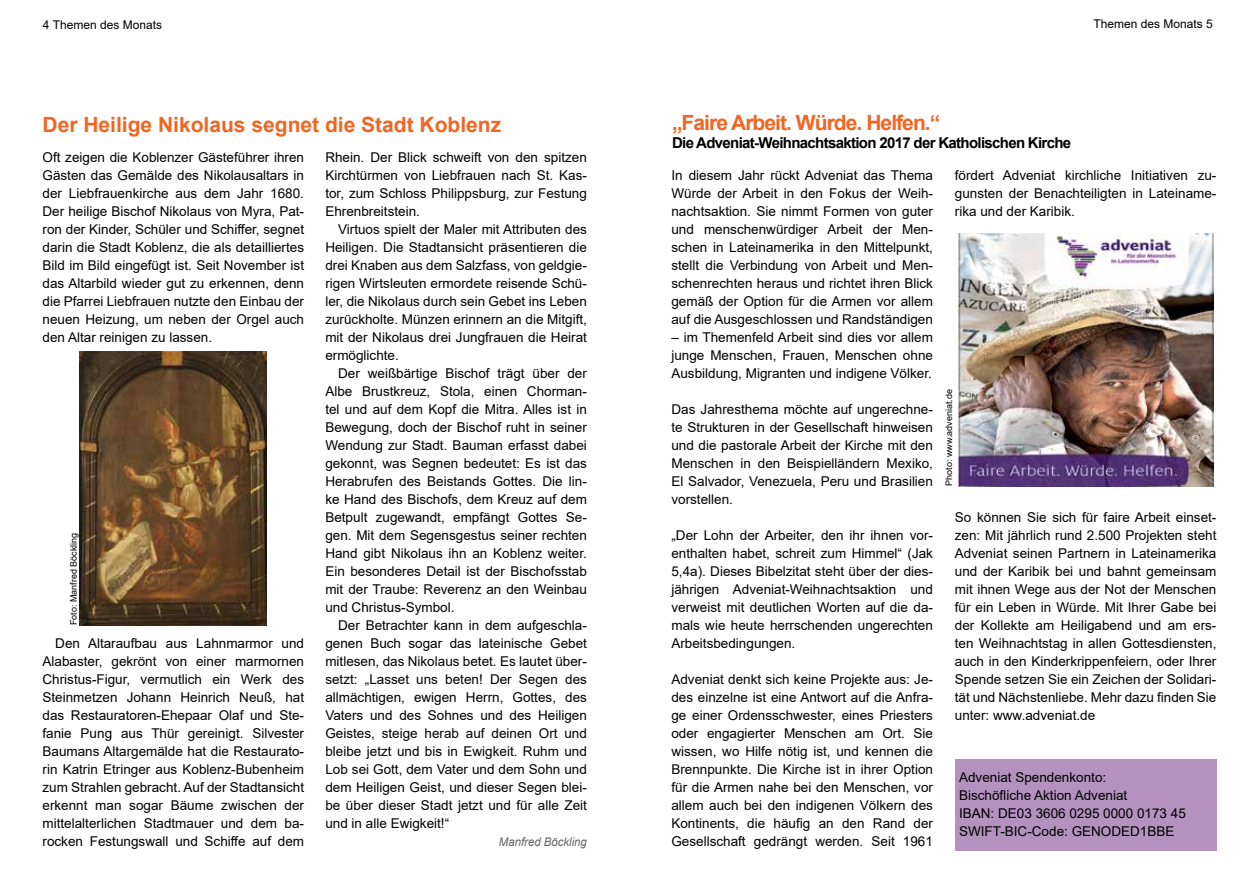
<style>
.page{position:relative;width:1259px;height:893px;background:#fff}
.page>*{position:absolute;margin:0;border:0;box-sizing:border-box;transform-origin:0 0}
.t1{font:700 21px "Arial";color:#f26522}
.t2{font:700 21px "Arial";letter-spacing:-.045em;color:#f26522}
.t3{font:700 15px "Arial";letter-spacing:-.045em;color:#000}
.t4{font:13.5px/18px "Arial";color:#000;text-align:justify}
.t5{font:12px "Arial";color:#000}
.t6{font:italic 12px "Arial";color:#636466;scale:.95 1}
.t7{font:9px "Arial";color:#000}
</style>
<div class="page">
<div style="left:955px;top:759px;width:261px;height:91px;background:#b491bf"></div>
<img style="left:958px;top:234px;width:255px;height:252px">
<img style="left:80px;top:351px;width:187px;height:274px">
<p class="t5" style="left:43px;top:17px;width:121px">4 Themen des Monats</p>
<p class="t5" style="left:1093px;top:15px;width:121px">Themen des Monats 5</p>
<h1 class="t1" style="left:43px;top:110px;width:460px">Der Heilige Nikolaus segnet die Stadt Koblenz</h1>
<p class="t4" style="left:325px;top:148px;width:263px">Rhein. Der Blick schweift von den spitzen Kirchtürmen von Liebfrauen nach St. Kas&shy;tor, zum Schloss Philippsburg, zur Festung Ehrenbreitstein.</p>
<p class="t4" style="left:325px;top:220px;width:263px;text-indent:13px">Virtuos spielt der Maler mit Attributen des Heiligen. Die Stadtansicht präsentieren die drei Knaben aus dem Salzfass, von geldgie&shy;rigen Wirtsleuten ermordete reisende Schü&shy;ler, die Nikolaus durch sein Gebet ins Leben zurückholte. Münzen erinnern an die Mitgift, mit der Nikolaus drei Jungfrauen die Heirat ermöglichte.</p>
<p class="t4" style="left:325px;top:364px;width:263px;text-indent:13px">Der weißbärtige Bischof trägt über der Albe Brustkreuz, Stola, einen Chorman&shy;tel und auf dem Kopf die Mitra. Alles ist in Bewegung, doch der Bischof ruht in seiner Wendung zur Stadt. Bauman erfasst dabei gekonnt, was Segnen bedeutet: Es ist das Herabrufen des Beistands Gottes. Die lin&shy;ke Hand des Bischofs, dem Kreuz auf dem Betpult zugewandt, empfängt Gottes Se&shy;gen. Mit dem Segensgestus seiner rechten Hand gibt Nikolaus ihn an Koblenz weiter.<br>Ein besonderes Detail ist der Bischofsstab mit der Traube: Reverenz an den Weinbau und Christus-Symbol.</p>
<p class="t4" style="left:325px;top:616px;width:263px;text-indent:13px">Der Betrachter kann in dem aufgeschla&shy;genen Buch sogar das lateinische Gebet mitlesen, das Nikolaus betet. Es lautet über&shy;setzt: „Lasset uns beten! Der Segen des allmächtigen, ewigen Herrn, Gottes, des Vaters und des Sohnes und des Heiligen Geistes, steige herab auf deinen Ort und bleibe jetzt und bis in Ewigkeit. Ruhm und Lob sei Gott, dem Vater und dem Sohn und dem Heiligen Geist, und dieser Segen blei&shy;be über dieser Stadt jetzt und für alle Zeit und in alle Ewigkeit!“</p>
<p class="t6" style="left:499px;top:834px;width:94px">Manfred Böckling</p>
<p class="t4" style="left:43px;top:148px;width:263px">Oft zeigen die Koblenzer Gästeführer ihren Gästen das Gemälde des Nikolausaltars in der Liebfrauenkirche aus dem Jahr 1680.<br>Der heilige Bischof Nikolaus von Myra, Pat&shy;ron der Kinder, Schüler und Schiffer, segnet darin die Stadt Koblenz, die als detailliertes Bild im Bild eingefügt ist. Seit November ist das Altarbild wieder gut zu erkennen, denn die Pfarrei Liebfrauen nutzte den Einbau der neuen Heizung, um neben der Orgel auch den Altar reinigen zu lassen.</p>
<p class="t7" style="left:67px;top:625px;width:94px;rotate:-90deg">Foto: Manfred Böckling</p>
<p class="t4" style="left:43px;top:634px;width:263px;text-indent:13px">Den Altaraufbau aus Lahnmarmor und Alabaster, gekrönt von einer marmornen Christus-Figur, vermutlich ein Werk des Steinmetzen Johann Heinrich Neuß, hat das Restauratoren-Ehepaar Olaf und Ste&shy;fanie Pung aus Thür gereinigt. Silvester Baumans Altargemälde hat die Restaurato&shy;rin Katrin Etringer aus Koblenz-Bubenheim zum Strahlen gebracht. Auf der Stadtansicht erkennt man sogar Bäume zwischen der mittelalterlichen Stadtmauer und dem ba&shy;rocken Festungswall und Schiffe auf dem</p>
<h1 class="t2" style="left:672px;top:108px;width:270px">„Faire Arbeit. Würde. Helfen.“</h1>
<p class="t3" style="left:672px;top:132px;width:401px">Die Adveniat-Weihnachtsaktion 2017 der Katholischen Kirche</p>
<p class="t4" style="left:671px;top:166px;width:263px">In diesem Jahr rückt Adveniat das Thema Würde der Arbeit in den Fokus der Weih&shy;nachtsaktion. Sie nimmt Formen von guter und menschenwürdiger Arbeit der Men&shy;schen in Lateinamerika in den Mittelpunkt, stellt die Verbindung von Arbeit und Men&shy;schenrechten heraus und richtet ihren Blick gemäß der Option für die Armen vor allem auf die Ausgeschlossen und Randständigen</p>
<p class="t4" style="left:671px;top:328px;width:263px">– im Themenfeld Arbeit sind dies vor allem junge Menschen, Frauen, Menschen ohne Ausbildung, Migranten und indigene Völker.</p>
<p class="t4" style="left:671px;top:400px;width:263px">Das Jahresthema möchte auf ungerechne&shy;te Strukturen in der Gesellschaft hinweisen und die pastorale Arbeit der Kirche mit den Menschen in den Beispielländern Mexiko, El Salvador, Venezuela, Peru und Brasilien vorstellen.</p>
<p class="t4" style="left:671px;top:526px;width:263px">„Der Lohn der Arbeiter, den ihr ihnen vor&shy;enthalten habet, schreit zum Himmel“ (Jak 5,4a). Dieses Bibelzitat steht über der dies&shy;jährigen Adveniat-Weihnachtsaktion und verweist mit deutlichen Worten auf die da&shy;mals wie heute herrschenden ungerechten Arbeitsbedingungen.</p>
<p class="t4" style="left:671px;top:670px;width:263px">Adveniat denkt sich keine Projekte aus: Je&shy;des einzelne ist eine Antwort auf die Anfra&shy;ge einer Ordensschwester, eines Priesters oder engagierter Menschen am Ort. Sie wissen, wo Hilfe nötig ist, und kennen die Brennpunkte. Die Kirche ist in ihrer Option für die Armen nahe bei den Menschen, vor allem auch bei den indigenen Völkern des Kontinents, die häufig an den Rand der Gesellschaft gedrängt werden. Seit 1961</p>
<p class="t4" style="left:955px;top:166px;width:263px">fördert Adveniat kirchliche Initiativen zu&shy;gunsten der Benachteiligten in Lateiname&shy;rika und der Karibik.</p>
<p class="t7" style="left:942px;top:486px;width:98px;rotate:-90deg">Photo: www.adveniat.de</p>
<p class="t4" style="left:955px;top:508px;width:263px">So können Sie sich für faire Arbeit einset&shy;zen: Mit jährlich rund 2.500 Projekten steht Adveniat seinen Partnern in Lateinamerika und der Karibik bei und bahnt gemeinsam mit ihnen Wege aus der Not der Menschen für ein Leben in Würde. Mit Ihrer Gabe bei der Kollekte am Heiligabend und am ers&shy;ten Weihnachtstag in allen Gottesdiensten, auch in den Kinderkrippenfeiern, oder Ihrer Spende setzen Sie ein Zeichen der Solidari&shy;tät und Nächstenliebe. Mehr dazu finden Sie unter: www.adveniat.de</p>
<p class="t4" style="left:959px;top:768px;width:228px;text-align:left">Adveniat Spendenkonto:<br>Bischöfliche Aktion Adveniat<br>IBAN: DE03 3606 0295 0000 0173 45<br>SWIFT-BIC-Code: GENODED1BBE</p>
</div>
